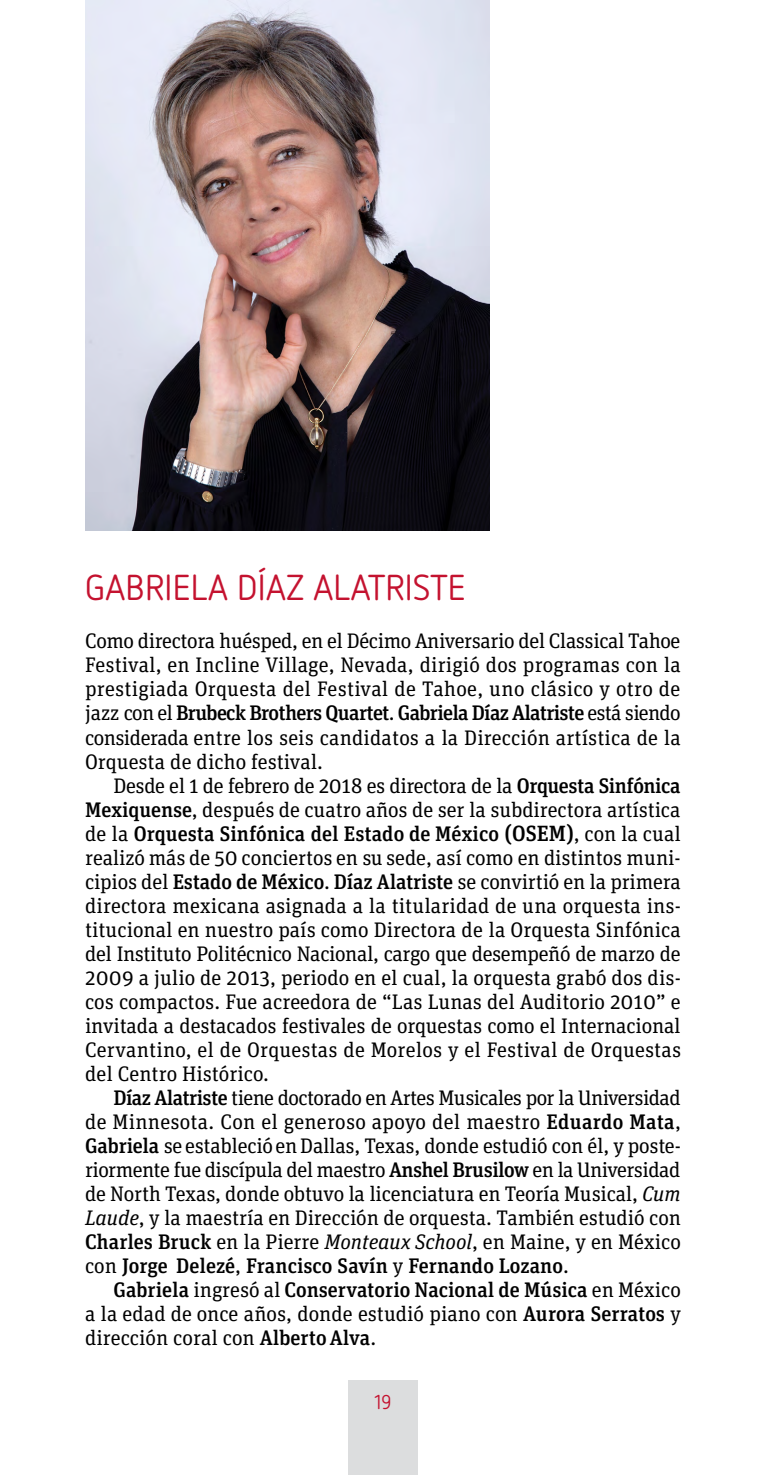
<style>
.page{position:relative;width:766px;height:1475px;background:#fff}
.page>*{position:absolute;margin:0;border:0;box-sizing:border-box;transform-origin:0 0}
.t1{font:36px "Netto OT";letter-spacing:.01em;color:#c4122f}
.t2{font:21px/24px "Unit Slab Pro";color:#000;text-align:justify}
.t3{font:20px "Netto OT";color:#c4122f}
.s1{font-weight:500}
.s2{font-weight:500;font-size:22px}
.s3{font-style:italic}
</style>
<div class="page">
<div style="left:348px;top:1379px;width:69px;height:95px;background:#dcddde"></div>
<img style="left:85px;top:0;width:404px;height:530px">
<h1 class="t1" style="left:85px;top:565px;width:381px">GABRIELA DÍAZ ALATRISTE</h1>
<p class="t2" style="left:85px;top:628px;width:597px">Como directora huésped, en el Décimo Aniversario del Classical Tahoe Festival, en Incline Village, Nevada, dirigió dos programas con la prestigiada Orquesta del Festival de Tahoe, uno clásico y otro de jazz con el <span class="s1">Brubeck Brothers Quartet</span>. <span class="s1">Gabriela Díaz Alatriste</span> está siendo considerada entre los seis candidatos a la Dirección artística de la Orquesta de dicho festival.</p>
<p class="t2" style="left:85px;top:772px;width:597px;text-indent:28px">Desde el 1 de febrero de 2018 es directora de la <span class="s1">Orquesta Sinfónica Mexiquense</span>, después de cuatro años de ser la subdirectora artística de la <span class="s1">Orquesta Sinfónica del Estado de México</span> <span class="s2">(OSEM)</span>, con la cual realizó más de 50 conciertos en su sede, así como en distintos muni&shy;cipios del <span class="s1">Estado de México</span>. <span class="s1">Díaz Alatriste</span> se convirtió en la primera directora mexicana asignada a la titularidad de una orquesta ins&shy;titucional en nuestro país como Directora de la Orquesta Sinfónica del Instituto Politécnico Nacional, cargo que desempeñó de marzo de 2009 a julio de 2013, periodo en el cual, la orquesta grabó dos dis&shy;cos compactos. Fue acreedora de “Las Lunas del Auditorio 2010” e invitada a destacados festivales de orquestas como el Internacional Cervantino, el de Orquestas de Morelos y el Festival de Orquestas del Centro Histórico.</p>
<p class="t2" style="left:85px;top:1084px;width:597px;text-indent:28px"><span class="s1">Díaz Alatriste</span> tiene doctorado en Artes Musicales por la Universidad de Minnesota. Con el generoso apoyo del maestro <span class="s1">Eduardo Mata</span>, <span class="s1">Gabriela</span> se estableció en Dallas, Texas, donde estudió con él, y poste&shy;riormente fue discípula del maestro <span class="s1">Anshel Brusilow</span> en la Universidad de North Texas, donde obtuvo la licenciatura en Teoría Musical, <span class="s3">Cum Laude</span>, y la maestría en Dirección de orquesta. También estudió con <span class="s1">Charles Bruck</span> en la Pierre <span class="s3">Monteaux School</span>, en Maine, y en México con <span class="s1">Jorge Delezé</span>, <span class="s1">Francisco Savín</span> y <span class="s1">Fernando Lozano</span>.</p>
<p class="t2" style="left:85px;top:1276px;width:597px;text-indent:28px"><span class="s1">Gabriela</span> ingresó al <span class="s1">Conservatorio Nacional de Música</span> en México a la edad de once años, donde estudió piano con <span class="s1">Aurora Serratos</span> y dirección coral con <span class="s1">Alberto Alva</span>.</p>
<p class="t3" style="left:374px;top:1389px;width:19px">19</p>
</div>
